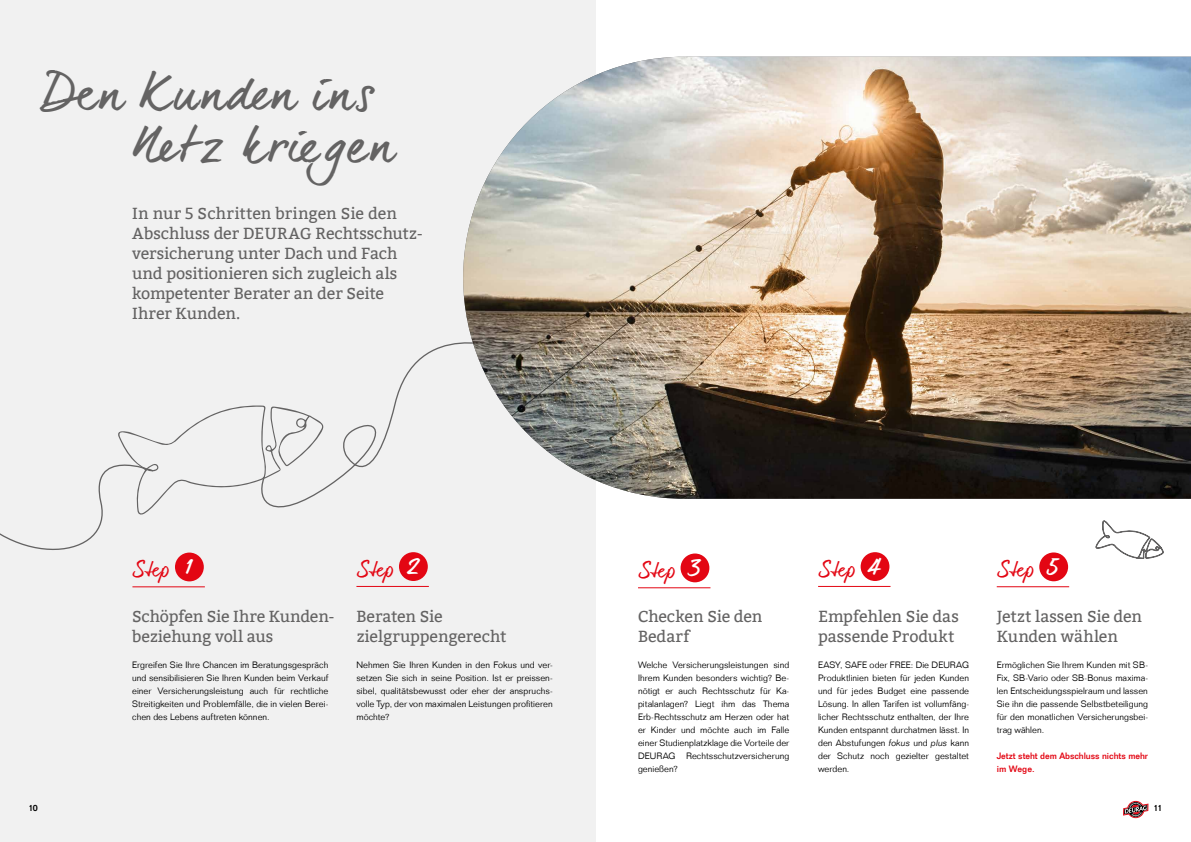
<style>
.page{position:relative;width:1191px;height:842px;background:#fff}
.page>*{position:absolute;margin:0;border:0;box-sizing:border-box;transform-origin:0 0}
.t1{font:48px/51.7px "dear Joe 6";letter-spacing:.03em;color:#646363}
.t2{font:20px "dear Joe 6";letter-spacing:-.03em;color:#e30613}
.t3{font:16px/20px "Bitter";color:#646363}
.t4{font:300 9px/13px "Folio LT";letter-spacing:.005em;color:#000;text-align:justify}
.t5{font:500 9px/13px "Folio LT";letter-spacing:-.01em;color:#e30613}
.t6{font:500 9px "Folio LT";color:#000}
.s1{font-family:"Folio BT";font-style:italic}
</style>
<div class="page">
<svg style="left:1123px;top:801px;width:25px;height:17px"></svg>
<div style="left:0;top:0;width:595px;height:842px;background:#f1f1f1"></div>
<div style="left:175px;top:553px;width:29px;height:28px;background:#e30613;border-radius:50%"></div>
<hr style="left:132px;top:586px;width:73px;height:1px;background:#e30613">
<div style="left:399px;top:552px;width:29px;height:29px;background:#e30613;border-radius:50%"></div>
<hr style="left:356px;top:586px;width:73px;height:1px;background:#e30613">
<div style="left:680px;top:553px;width:29px;height:29px;background:#e30613;border-radius:50%"></div>
<hr style="left:638px;top:587px;width:72px;height:1px;background:#e30613">
<div style="left:860px;top:552px;width:29px;height:29px;background:#e30613;border-radius:50%"></div>
<hr style="left:818px;top:586px;width:72px;height:1px;background:#e30613">
<div style="left:1039px;top:552px;width:29px;height:29px;background:#e30613;border-radius:50%"></div>
<hr style="left:996px;top:586px;width:73px;height:1px;background:#e30613">
<svg style="left:325px;top:342px;width:138px;height:147px"></svg>
<img style="left:463px;top:57px;width:728px;height:442px">
<svg style="left:0;top:405px;width:325px;height:166px"></svg>
<svg style="left:1095px;top:520px;width:68px;height:39px"></svg>
<h1 class="t1" style="left:131px;top:66px;width:265px;text-indent:-88px">Den Kunden ins<br>Netz kriegen</h1>
<h3 class="t3" style="left:132px;top:204px;width:292px">In nur 5 Schritten bringen Sie den<br>Abschluss der DEURAG Rechtsschutz&shy;versicherung unter Dach und Fach und positionieren sich zugleich als kompetenter Berater an der Seite<br>Ihrer Kunden.</h3>
<p class="t6" style="left:28px;top:802px;width:11px">10</p>
<h2 class="t2" style="left:132px;top:558px;width:62px">Step <sup>1</sup></h2>
<h2 class="t2" style="left:356px;top:557px;width:65px">Step <sup>2</sup></h2>
<h3 class="t3" style="left:132px;top:607px;width:204px">Schöpfen Sie Ihre Kunden&shy;beziehung voll aus</h3>
<h3 class="t3" style="left:356px;top:607px;width:151px">Beraten Sie zielgruppengerecht</h3>
<p class="t4" style="left:132px;top:658px;width:198px">Ergreifen Sie Ihre Chancen im Beratungsgespräch und sensibilisieren Sie Ihren Kunden beim Verkauf einer Versicherungsleistung auch für rechtliche Streitigkeiten und Problemfälle, die in vielen Berei&shy;chen des Lebens auftreten können.</p>
<p class="t4" style="left:356px;top:658px;width:198px">Nehmen Sie Ihren Kunden in den Fokus und ver&shy;setzen Sie sich in seine Position. Ist er preissen&shy;sibel, qualitätsbewusst oder eher der anspruchs&shy;volle Typ, der von maximalen Leistungen profitieren möchte?</p>
<h2 class="t2" style="left:638px;top:559px;width:64px">Step <sup>3</sup></h2>
<h2 class="t2" style="left:818px;top:557px;width:65px">Step <sup>4</sup></h2>
<h2 class="t2" style="left:996px;top:558px;width:64px">Step <sup>5</sup></h2>
<h3 class="t3" style="left:638px;top:607px;width:126px">Checken Sie den<br>Bedarf</h3>
<h3 class="t3" style="left:818px;top:607px;width:142px">Empfehlen Sie das passende Produkt</h3>
<h3 class="t3" style="left:996px;top:607px;width:147px">Jetzt lassen Sie den<br>Kunden wählen</h3>
<p class="t4" style="left:638px;top:658px;width:153px">Welche Versicherungsleistungen sind Ihrem Kunden besonders wichtig? Be&shy;nötigt er auch Rechtsschutz für Ka&shy;pitalanlagen? Liegt ihm das Thema Erb-Rechtsschutz am Herzen oder hat er Kinder und möchte auch im Falle einer Studienplatzklage die Vorteile der DEURAG Rechtsschutzversicherung genießen?</p>
<p class="t4" style="left:818px;top:658px;width:152px">EASY, SAFE oder FREE: Die DEURAG Produktlinien bieten für jeden Kunden und für jedes Budget eine passende Lösung. In allen Tarifen ist vollumfäng&shy;licher Rechtsschutz enthalten, der Ihre Kunden entspannt durchatmen lässt. In den Abstufungen <span class="s1">fokus</span> und <span class="s1">plus</span> kann der Schutz noch gezielter gestaltet werden.</p>
<p class="t4" style="left:996px;top:658px;width:153px">Ermöglichen Sie Ihrem Kunden mit SB-Fix, SB-Vario oder SB-Bonus maxima&shy;len Entscheidungsspielraum und lassen Sie ihn die passende Selbstbeteiligung für den monatlichen Versicherungsbei&shy;trag wählen.</p>
<p class="t5" style="left:996px;top:749px;width:153px">Jetzt steht dem Abschluss nichts mehr im Wege.</p>
<p class="t6" style="left:1153px;top:802px;width:11px">11</p>
</div>
